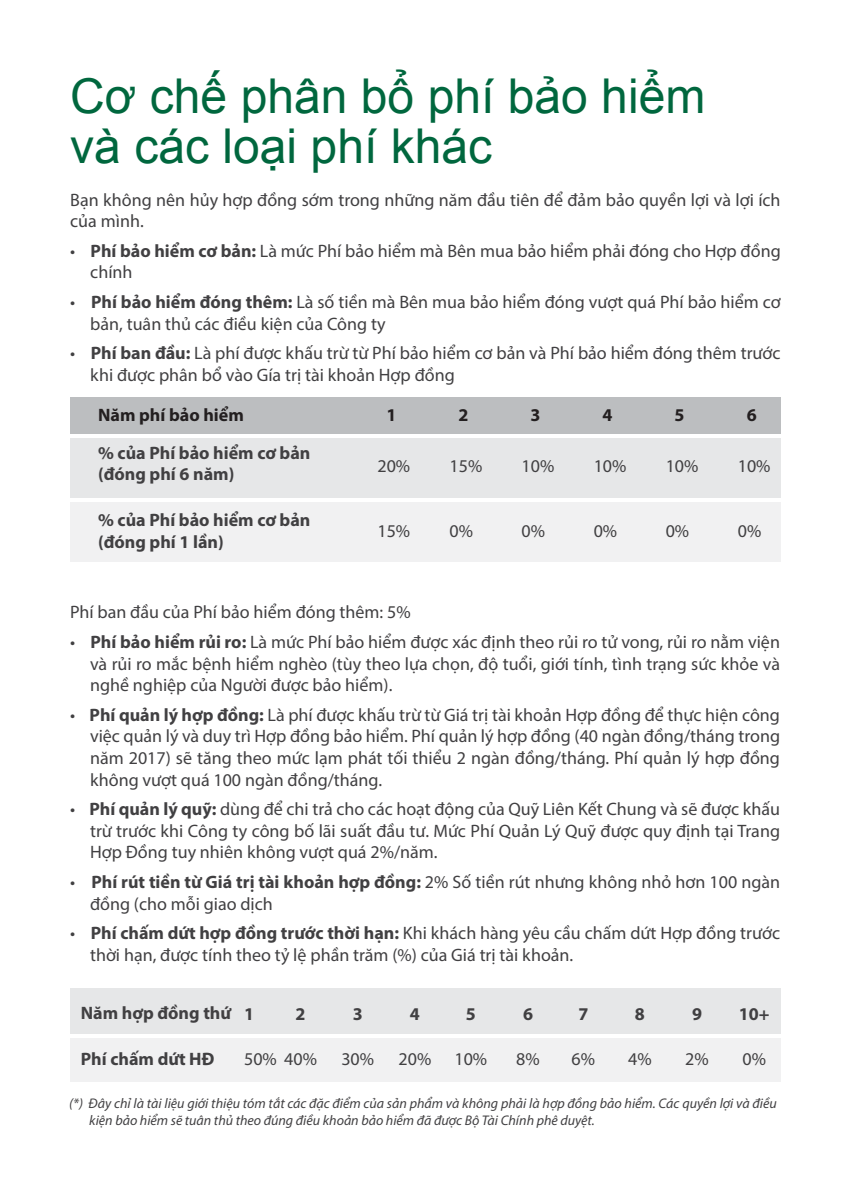
<style>
.page{position:relative;width:849px;height:1191px;background:#fff}
.page>*{position:absolute;margin:0;border:0;box-sizing:border-box;transform-origin:0 0}
.t1{font:48px/50px "Arial";color:#00673e}
.t2{font:18px/21.6px "Myriad Pro";color:#414042}
.t3{font:700 18px/21.6px "Myriad Pro";color:#414042}
.t4{font:700 18px "Myriad Pro";color:#231f20}
.t5{font:italic 14px/16.8px "Myriad Pro";color:#414042}
.s1{font-weight:700}
</style>
<div class="page">
<div style="left:70px;top:397px;width:709px;height:36px;background:#bcbec0"></div>
<div style="left:70px;top:438px;width:709px;height:59px;background:#e6e7e8"></div>
<div style="left:70px;top:502px;width:709px;height:59px;background:#f1f1f2"></div>
<div style="left:70px;top:988px;width:710px;height:46px;background:#e6e7e8"></div>
<div style="left:70px;top:1038px;width:710px;height:43px;background:#f1f1f2"></div>
<h1 class="t1" style="left:70px;top:71px;width:636px">Cơ chế phân bổ phí bảo hiểm và các loại phí khác</h1>
<p class="t2" style="left:70px;top:188px;width:711px">Bạn không nên hủy hợp đồng sớm trong những năm đầu tiên để đảm bảo quyền lợi và lợi ích của mình.</p>
<p class="t2" style="left:90px;top:240px;width:691px;text-indent:-20px">• <span class="s1">Phí bảo hiểm cơ bản:</span> Là mức Phí bảo hiểm mà Bên mua bảo hiểm phải đóng cho Hợp đồng chính</p>
<p class="t2" style="left:90px;top:291px;width:691px;text-indent:-20px">• <span class="s1">Phí bảo hiểm đóng thêm:</span> Là số tiền mà Bên mua bảo hiểm đóng vượt quá Phí bảo hiểm cơ bản, tuân thủ các điều kiện của Công ty</p>
<p class="t2" style="left:90px;top:342px;width:691px;text-indent:-20px">• <span class="s1">Phí ban đầu:</span> Là phí được khấu trừ từ Phí bảo hiểm cơ bản và Phí bảo hiểm đóng thêm trước khi được phân bổ vào Gía trị tài khoản Hợp đồng</p>
<p class="t4" style="left:98px;top:403px;width:147px">Năm phí bảo hiểm</p>
<p class="t4" style="left:386px;top:403px;width:11px">1</p>
<p class="t4" style="left:458px;top:403px;width:11px">2</p>
<p class="t4" style="left:530px;top:403px;width:11px">3</p>
<p class="t4" style="left:602px;top:403px;width:11px">4</p>
<p class="t4" style="left:674px;top:403px;width:11px">5</p>
<p class="t4" style="left:746px;top:403px;width:11px">6</p>
<p class="t3" style="left:98px;top:441px;width:214px">% của Phí bảo hiểm cơ bản (đóng phí 6 năm)</p>
<p class="t3" style="left:98px;top:508px;width:214px">% của Phí bảo hiểm cơ bản (đóng phí 1 lần)</p>
<p class="t2" style="left:377px;top:455px;width:34px">20%</p>
<p class="t2" style="left:449px;top:455px;width:34px">15%</p>
<p class="t2" style="left:521px;top:455px;width:34px">10%</p>
<p class="t2" style="left:593px;top:455px;width:34px">10%</p>
<p class="t2" style="left:665px;top:455px;width:34px">10%</p>
<p class="t2" style="left:737px;top:455px;width:34px">10%</p>
<p class="t2" style="left:377px;top:520px;width:34px">15%</p>
<p class="t2" style="left:449px;top:520px;width:25px">0%</p>
<p class="t2" style="left:521px;top:520px;width:25px">0%</p>
<p class="t2" style="left:593px;top:520px;width:25px">0%</p>
<p class="t2" style="left:665px;top:520px;width:25px">0%</p>
<p class="t2" style="left:737px;top:520px;width:25px">0%</p>
<p class="t2" style="left:70px;top:601px;width:342px">Phí ban đầu của Phí bảo hiểm đóng thêm: 5%</p>
<p class="t2" style="left:90px;top:631px;width:691px;text-align:justify;text-indent:-20px">• <span class="s1">Phí bảo hiểm rủi ro:</span> Là mức Phí bảo hiểm được xác định theo rủi ro tử vong, rủi ro nằm viện và rủi ro mắc bệnh hiểm nghèo (tùy theo lựa chọn, độ tuổi, giới tính, tình trạng sức khỏe và nghề nghiệp của Người được bảo hiểm).</p>
<p class="t2" style="left:90px;top:703px;width:691px;text-align:justify;text-indent:-20px">• <span class="s1">Phí quản lý hợp đồng:</span> Là phí được khấu trừ từ Giá trị tài khoản Hợp đồng để thực hiện công việc quản lý và duy trì Hợp đồng bảo hiểm. Phí quản lý hợp đồng (40 ngàn đồng/tháng trong năm 2017) sẽ tăng theo mức lạm phát tối thiểu 2 ngàn đồng/tháng. Phí quản lý hợp đồng không vượt quá 100 ngàn đồng/tháng.</p>
<p class="t2" style="left:90px;top:798px;width:691px;text-align:justify;text-indent:-20px">• <span class="s1">Phí quản lý quỹ:</span> dùng để chi trả cho các hoạt động của Quỹ Liên Kết Chung và sẽ được khấu trừ trước khi Công ty công bố lãi suất đầu tư. Mức Phí Quản Lý Quỹ được quy định tại Trang Hợp Đồng tuy nhiên không vượt quá 2%/năm.</p>
<p class="t2" style="left:90px;top:871px;width:691px;text-indent:-20px">• <span class="s1">Phí rút tiền từ Giá trị tài khoản hợp đồng:</span> 2% Số tiền rút nhưng không nhỏ hơn 100 ngàn đồng (cho mỗi giao dịch</p>
<p class="t2" style="left:90px;top:922px;width:691px;text-indent:-20px">• <span class="s1">Phí chấm dứt hợp đồng trước thời hạn:</span> Khi khách hàng yêu cầu chấm dứt Hợp đồng trước thời hạn, được tính theo tỷ lệ phần trăm (%) của Giá trị tài khoản.</p>
<p class="t3" style="left:81px;top:1002px;width:152px">Năm hợp đồng thứ</p>
<p class="t3" style="left:81px;top:1047px;width:135px">Phí chấm dứt HĐ</p>
<p class="t5" style="left:89px;top:1094px;width:688px;text-indent:-20px">(*) Đây chỉ là tài liệu giới thiệu tóm tắt các đặc điểm của sản phẩm và không phải là hợp đồng bảo hiểm. Các quyền lợi và điều kiện bảo hiểm sẽ tuân thủ theo đúng điều khoản bảo hiểm đã được Bộ Tài Chính phê duyệt.</p>
<p class="t3" style="left:244px;top:1002px;width:11px">1</p>
<p class="t3" style="left:295px;top:1002px;width:11px">2</p>
<p class="t3" style="left:352px;top:1002px;width:11px">3</p>
<p class="t3" style="left:410px;top:1002px;width:11px">4</p>
<p class="t3" style="left:465px;top:1002px;width:11px">5</p>
<p class="t3" style="left:522px;top:1002px;width:11px">6</p>
<p class="t3" style="left:578px;top:1002px;width:11px">7</p>
<p class="t3" style="left:634px;top:1002px;width:11px">8</p>
<p class="t3" style="left:691px;top:1002px;width:11px">9</p>
<p class="t3" style="left:738px;top:1002px;width:32px">10+</p>
<p class="t2" style="left:244px;top:1048px;width:74px">50% 40%</p>
<p class="t2" style="left:341px;top:1048px;width:34px">30%</p>
<p class="t2" style="left:398px;top:1048px;width:34px">20%</p>
<p class="t2" style="left:454px;top:1048px;width:34px">10%</p>
<p class="t2" style="left:516px;top:1048px;width:25px">8%</p>
<p class="t2" style="left:571px;top:1048px;width:25px">6%</p>
<p class="t2" style="left:627px;top:1048px;width:25px">4%</p>
<p class="t2" style="left:685px;top:1048px;width:25px">2%</p>
<p class="t2" style="left:742px;top:1048px;width:25px">0%</p>
</div>
